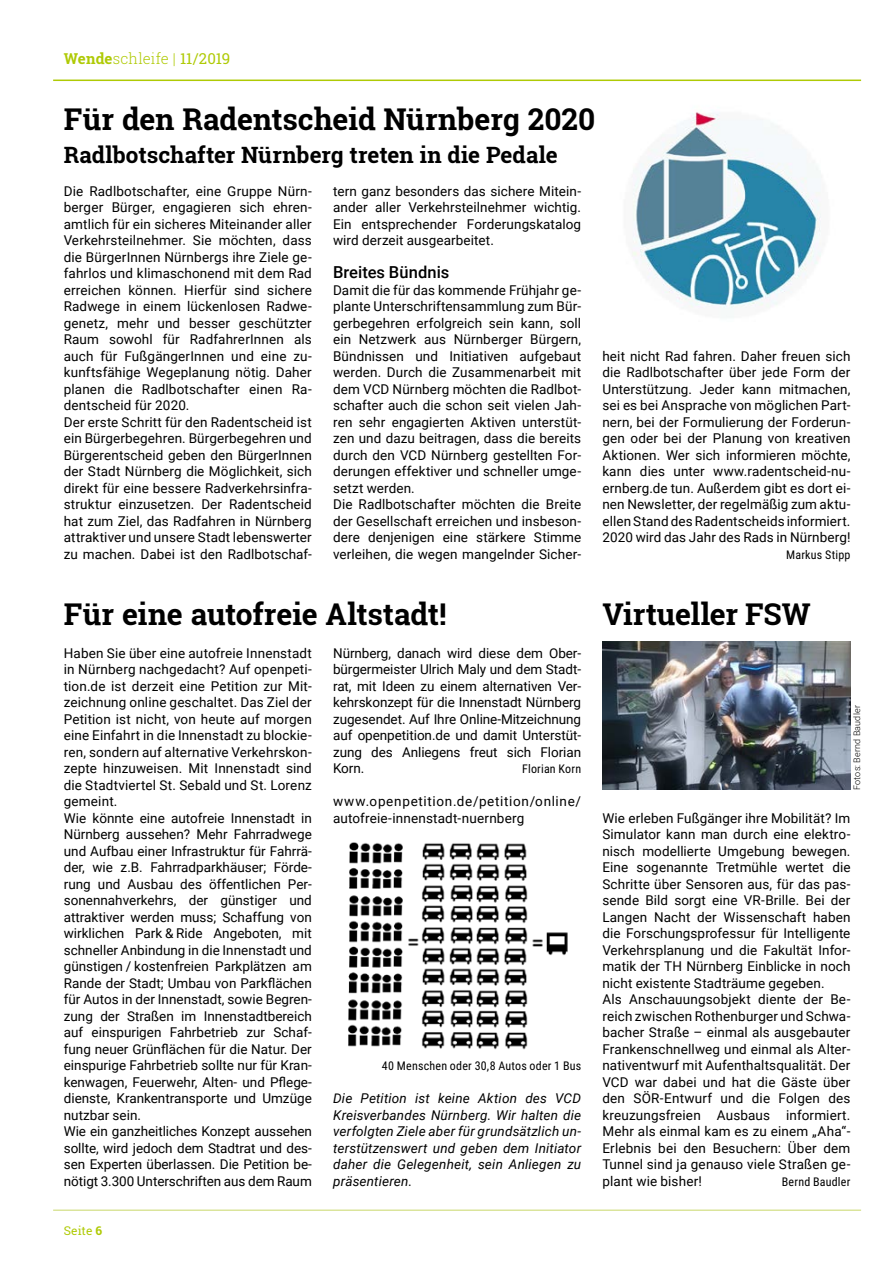
<style>
.page{position:relative;width:893px;height:1263px;background:#fff}
.page>*{position:absolute;margin:0;border:0;box-sizing:border-box;transform-origin:0 0}
.t1{font:700 30px "Roboto Slab";color:#000}
.t2{font:700 22.5px "Roboto Slab";color:#000}
.t3{font:500 16.5px "Roboto";color:#000}
.t4{font:300 15px "Roboto Slab";letter-spacing:.01em;color:#afca05}
.t5{font:13.5px/16.5px "Roboto";letter-spacing:.005em;color:#000}
.t6{font:italic 13.5px/16.5px "Roboto";letter-spacing:.015em;color:#000;text-align:justify}
.t7{font:13.5px/16.5px "Roboto";letter-spacing:.04em;color:#000}
.t8{font:12px "Roboto Condensed";letter-spacing:.02em;color:#000}
.t9{font:12px "Roboto Slab";color:#afca05}
.t10{font:300 9px "Roboto";letter-spacing:.02em;color:#000}
.s1{font-weight:700}
.s2{font-weight:400}
</style>
<div class="page">
<hr style="left:53px;top:1209px;width:808px;height:2px;background:#dae49b">
<hr style="left:53px;top:80px;width:808px;height:1px;background:#afca05">
<img style="left:632px;top:112px;width:189px;height:205px">
<img style="left:348px;top:842px;width:220px;height:208px">
<img style="left:602px;top:641px;width:248px;height:149px">
<p class="t4" style="left:64px;top:48px;width:168px"><span class="s1">Wende</span>schleife | <span class="s2">11/2019</span></p>
<h1 class="t1" style="left:64px;top:98px;width:533px">Für den Radentscheid Nürnberg 2020</h1>
<h2 class="t2" style="left:64px;top:139px;width:495px">Radlbotschafter Nürnberg treten in die Pedale</h2>
<p class="t5" style="left:64px;top:182px;width:250px">Die Radlbotschafter, eine Gruppe Nürn&shy;berger Bürger, engagieren sich ehren&shy;amtlich für ein sicheres Miteinander aller Verkehrsteilnehmer. Sie möchten, dass die BürgerInnen Nürnbergs ihre Ziele ge&shy;fahrlos und klimaschonend mit dem Rad erreichen können. Hierfür sind sichere Radwege in einem lückenlosen Radwe&shy;genetz, mehr und besser geschützter Raum sowohl für RadfahrerInnen als auch für FußgängerInnen und eine zu&shy;kunftsfähige Wegeplanung nötig. Daher planen die Radlbotschafter einen Ra&shy;dentscheid für 2020.<br>Der erste Schritt für den Radentscheid ist ein Bürgerbegehren. Bürgerbegehren und Bürgerentscheid geben den BürgerInnen der Stadt Nürnberg die Möglichkeit, sich direkt für eine bessere Radverkehrsinfra&shy;struktur einzusetzen. Der Radentscheid hat zum Ziel, das Radfahren in Nürnberg attraktiver und unsere Stadt lebenswerter zu machen. Dabei ist den Radlbotschaf-</p>
<p class="t5" style="left:333px;top:182px;width:250px;text-align:justify">tern ganz besonders das sichere Mitein&shy;ander aller Verkehrsteilnehmer wichtig.<br>Ein entsprechender Forderungskatalog wird derzeit ausgearbeitet.</p>
<p class="t3" style="left:333px;top:261px;width:118px">Breites Bündnis</p>
<p class="t5" style="left:333px;top:281px;width:250px">Damit die für das kommende Frühjahr ge&shy;plante Unterschriftensammlung zum Bür&shy;gerbegehren erfolgreich sein kann, soll ein Netzwerk aus Nürnberger Bürgern, Bündnissen und Initiativen aufgebaut werden. Durch die Zusammenarbeit mit dem VCD Nürnberg möchten die Radlbot&shy;schafter auch die schon seit vielen Jah&shy;ren sehr engagierten Aktiven unterstüt&shy;zen und dazu beitragen, dass die bereits durch den VCD Nürnberg gestellten For&shy;derungen effektiver und schneller umge&shy;setzt werden.<br>Die Radlbotschafter möchten die Breite der Gesellschaft erreichen und insbeson&shy;dere denjenigen eine stärkere Stimme verleihen, die wegen mangelnder Sicher-</p>
<p class="t5" style="left:602px;top:347px;width:250px;text-align:justify">heit nicht Rad fahren. Daher freuen sich die Radlbotschafter über jede Form der Unterstützung. Jeder kann mitmachen, sei es bei Ansprache von möglichen Part&shy;nern, bei der Formulierung der Forderun&shy;gen oder bei der Planung von kreativen Aktionen. Wer sich informieren möchte, kann dies unter www.radentscheid-nu&shy;ernberg.de tun. Außerdem gibt es dort ei&shy;nen Newsletter, der regelmäßig zum aktu&shy;ellen Stand des Radentscheids informiert.<br>2020 wird das Jahr des Rads in Nürnberg!</p>
<p class="t8" style="left:786px;top:546px;width:66px">Markus Stipp</p>
<h1 class="t1" style="left:64px;top:593px;width:384px">Für eine autofreie Altstadt!</h1>
<p class="t5" style="left:64px;top:644px;width:250px">Haben Sie über eine autofreie Innenstadt in Nürnberg nachgedacht? Auf openpeti&shy;tion.de ist derzeit eine Petition zur Mit&shy;zeichnung online geschaltet. Das Ziel der Petition ist nicht, von heute auf morgen eine Einfahrt in die Innenstadt zu blockie&shy;ren, sondern auf alternative Verkehrskon&shy;zepte hinzuweisen. Mit Innenstadt sind die Stadtviertel St. Sebald und St. Lorenz gemeint.<br>Wie könnte eine autofreie Innenstadt in Nürnberg aussehen? Mehr Fahrradwege und Aufbau einer Infrastruktur für Fahrrä&shy;der, wie z.B. Fahrradparkhäuser; Förde&shy;rung und Ausbau des öffentlichen Per&shy;sonennahverkehrs, der günstiger und attraktiver werden muss; Schaffung von wirklichen Park &amp; Ride Angeboten, mit schneller Anbindung in die Innenstadt und günstigen / kostenfreien Parkplätzen am Rande der Stadt; Umbau von Parkflächen für Autos in der Innenstadt, sowie Begren&shy;zung der Straßen im Innenstadtbereich auf einspurigen Fahrbetrieb zur Schaf&shy;fung neuer Grünflächen für die Natur. Der einspurige Fahrbetrieb sollte nur für Kran&shy;kenwagen, Feuerwehr, Alten- und Pflege&shy;dienste, Krankentransporte und Umzüge nutzbar sein.<br>Wie ein ganzheitliches Konzept aussehen sollte, wird jedoch dem Stadtrat und des&shy;sen Experten überlassen. Die Petition be&shy;nötigt 3.300 Unterschriften aus dem Raum</p>
<p class="t5" style="left:333px;top:644px;width:250px;text-align:justify">Nürnberg, danach wird diese dem Ober&shy;bürgermeister Ulrich Maly und dem Stadt&shy;rat, mit Ideen zu einem alternativen Ver&shy;kehrskonzept für die Innenstadt Nürnberg zugesendet. Auf Ihre Online-Mitzeichnung auf openpetition.de und damit Unterstüt&shy;zung des Anliegens freut sich Florian Korn.</p>
<p class="t8" style="left:522px;top:761px;width:61px">Florian Korn</p>
<p class="t7" style="left:333px;top:793px;width:250px">www.openpetition.de/petition/online/ autofreie-innenstadt-nuernberg</p>
<p class="t8" style="left:382px;top:1058px;width:201px">40 Menschen oder 30,8 Autos oder 1 Bus</p>
<p class="t6" style="left:333px;top:1090px;width:250px">Die Petition ist keine Aktion des VCD Kreisverbandes Nürnberg. Wir halten die verfolgten Ziele aber für grundsätzlich un&shy;terstützenswert und geben dem Initiator daher die Gelegenheit, sein Anliegen zu präsentieren.</p>
<p class="t9" style="left:64px;top:1223px;width:40px">Seite <span class="s1">6</span></p>
<h1 class="t1" style="left:602px;top:593px;width:210px">Virtueller FSW</h1>
<p class="t10" style="left:851px;top:790px;width:86px;rotate:-90deg">Fotos: Bernd Baudler</p>
<p class="t5" style="left:602px;top:809px;width:250px">Wie erleben Fußgänger ihre Mobilität? Im Simulator kann man durch eine elektro&shy;nisch modellierte Umgebung bewegen.<br>Eine sogenannte Tretmühle wertet die Schritte über Sensoren aus, für das pas&shy;sende Bild sorgt eine VR-Brille. Bei der Langen Nacht der Wissenschaft haben die Forschungsprofessur für Intelligente Verkehrsplanung und die Fakultät Infor&shy;matik der TH Nürnberg Einblicke in noch nicht existente Stadträume gegeben.<br>Als Anschauungsobjekt diente der Be&shy;reich zwischen Rothenburger und Schwa&shy;bacher Straße – einmal als ausgebauter Frankenschnellweg und einmal als Alter&shy;nativentwurf mit Aufenthaltsqualität. Der VCD war dabei und hat die Gäste über den SÖR-Entwurf und die Folgen des kreuzungsfreien Ausbaus informiert.<br>Mehr als einmal kam es zu einem „Aha“- Erlebnis bei den Besuchern: Über dem Tunnel sind ja genauso viele Straßen ge&shy;plant wie bisher!</p>
<p class="t8" style="left:782px;top:1173px;width:70px">Bernd Baudler</p>
</div>
